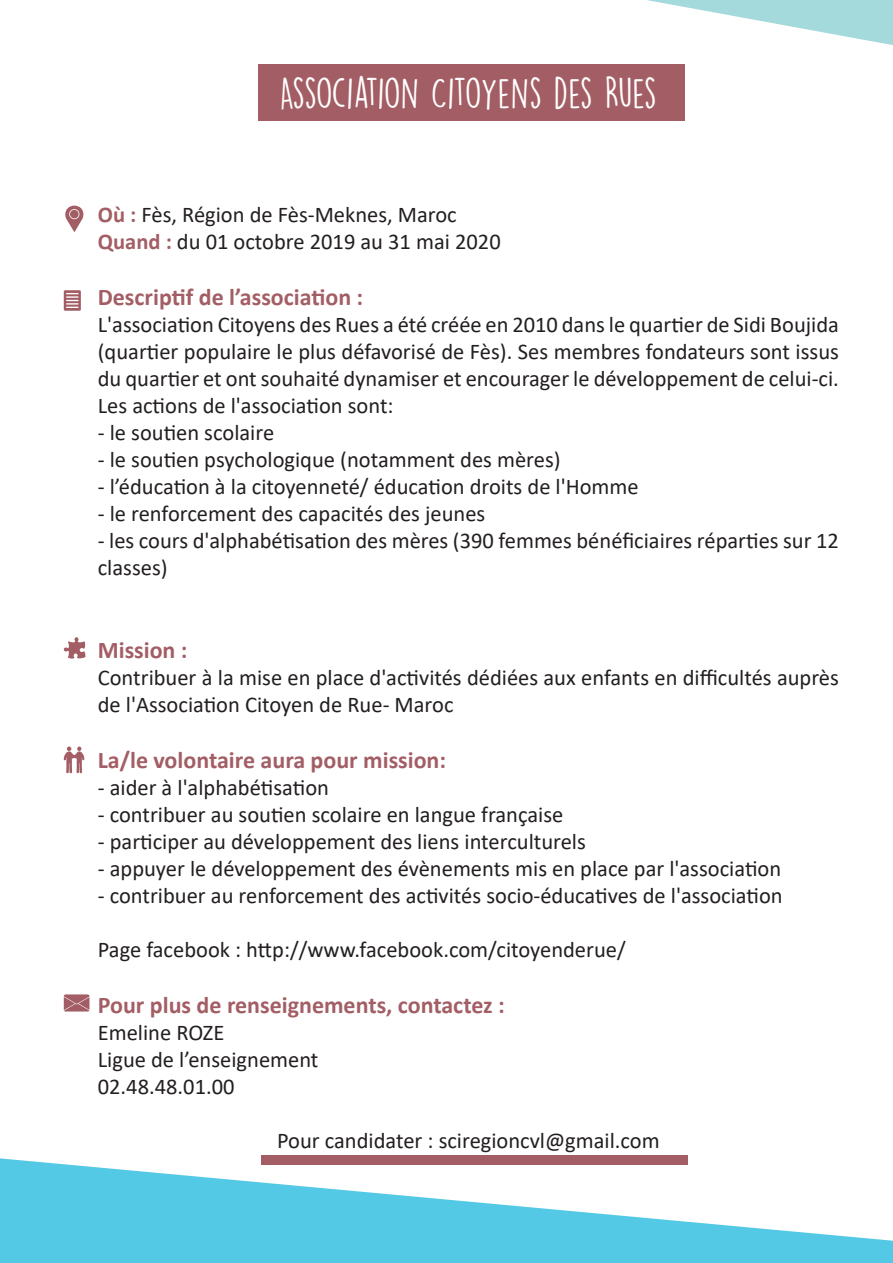
<style>
.page{position:relative;width:893px;height:1263px;background:#fff}
.page>*{position:absolute;margin:0;border:0;box-sizing:border-box;transform-origin:0 0}
.t1{font:39px "DK Lemon Yellow Sun";letter-spacing:-.03em;color:#fff}
.t2{font:700 24px "Calibri";color:#a35e65}
.t3{font:22.5px/27px "Calibri";color:#231f20}
.s1{font-weight:700;color:#a35e65}
</style>
<div class="page">
<svg style="left:379px;top:0;width:514px;height:65px"></svg>
<svg style="left:0;top:1155px;width:893px;height:108px;fill:#54c9e5"></svg>
<div style="left:259px;top:65px;width:426px;height:56px;background:#a35e65"></div>
<svg style="left:64px;top:746px;width:20px;height:28px"></svg>
<svg style="left:64px;top:290px;width:17px;height:21px"></svg>
<svg style="left:64px;top:637px;width:22px;height:22px"></svg>
<svg style="left:65px;top:206px;width:18px;height:26px"></svg>
<svg style="left:64px;top:994px;width:25px;height:17px"></svg>
<div style="left:261px;top:1155px;width:426px;height:9px;background:#a35e65"></div>
<h1 class="t1" style="left:280px;top:69px;width:379px">ASSOCIATION CITOYENS DES RUES</h1>
<p class="t3" style="left:98px;top:201px;width:404px"><span class="s1">Où :</span> Fès, Région de Fès-Meknes, Maroc<br><span class="s1">Quand :</span> du 01 octobre 2019 au 31 mai 2020</p>
<p class="t2" style="left:98px;top:280px;width:267px">Descriptif de l’association :</p>
<p class="t3" style="left:98px;top:310px;width:743px;text-align:justify">L'association Citoyens des Rues a été créée en 2010 dans le quartier de Sidi Boujida (quartier populaire le plus défavorisé de Fès). Ses membres fondateurs sont issus du quartier et ont souhaité dynamiser et encourager le développement de celui-ci.<br>Les actions de l'association sont:</p>
<p class="t3" style="left:98px;top:418px;width:178px">- le soutien scolaire</p>
<p class="t3" style="left:98px;top:445px;width:464px">- le soutien psychologique (notamment des mères)</p>
<p class="t3" style="left:98px;top:472px;width:542px">- l’éducation à la citoyenneté/ éducation droits de l'Homme</p>
<p class="t3" style="left:98px;top:499px;width:389px">- le renforcement des capacités des jeunes</p>
<p class="t3" style="left:98px;top:526px;width:743px">- les cours d'alphabétisation des mères (390 femmes bénéficiaires réparties sur 12 classes)</p>
<p class="t2" style="left:98px;top:633px;width:91px">Mission :</p>
<p class="t3" style="left:98px;top:663px;width:743px">Contribuer à la mise en place d'activités dédiées aux enfants en difficultés auprès de l'Association Citoyen de Rue- Maroc</p>
<p class="t2" style="left:98px;top:743px;width:350px">La/le volontaire aura pour mission:</p>
<p class="t3" style="left:98px;top:773px;width:233px">- aider à l'alphabétisation</p>
<p class="t3" style="left:98px;top:800px;width:467px">- contribuer au soutien scolaire en langue française</p>
<p class="t3" style="left:98px;top:827px;width:490px">- participer au développement des liens interculturels</p>
<p class="t3" style="left:98px;top:854px;width:685px">- appuyer le développement des évènements mis en place par l'association</p>
<p class="t3" style="left:98px;top:881px;width:686px">- contribuer au renforcement des activités socio-éducatives de l'association</p>
<p class="t3" style="left:98px;top:935px;width:529px">Page facebook : http://www.facebook.com/citoyenderue/</p>
<p class="t2" style="left:98px;top:987px;width:408px">Pour plus de renseignements, contactez :</p>
<p class="t3" style="left:98px;top:1018px;width:222px">Emeline ROZE<br>Ligue de l’enseignement<br>02.48.48.01.00</p>
<p class="t3" style="left:277px;top:1126px;width:384px">Pour candidater : sciregioncvl@gmail.com</p>
</div>
